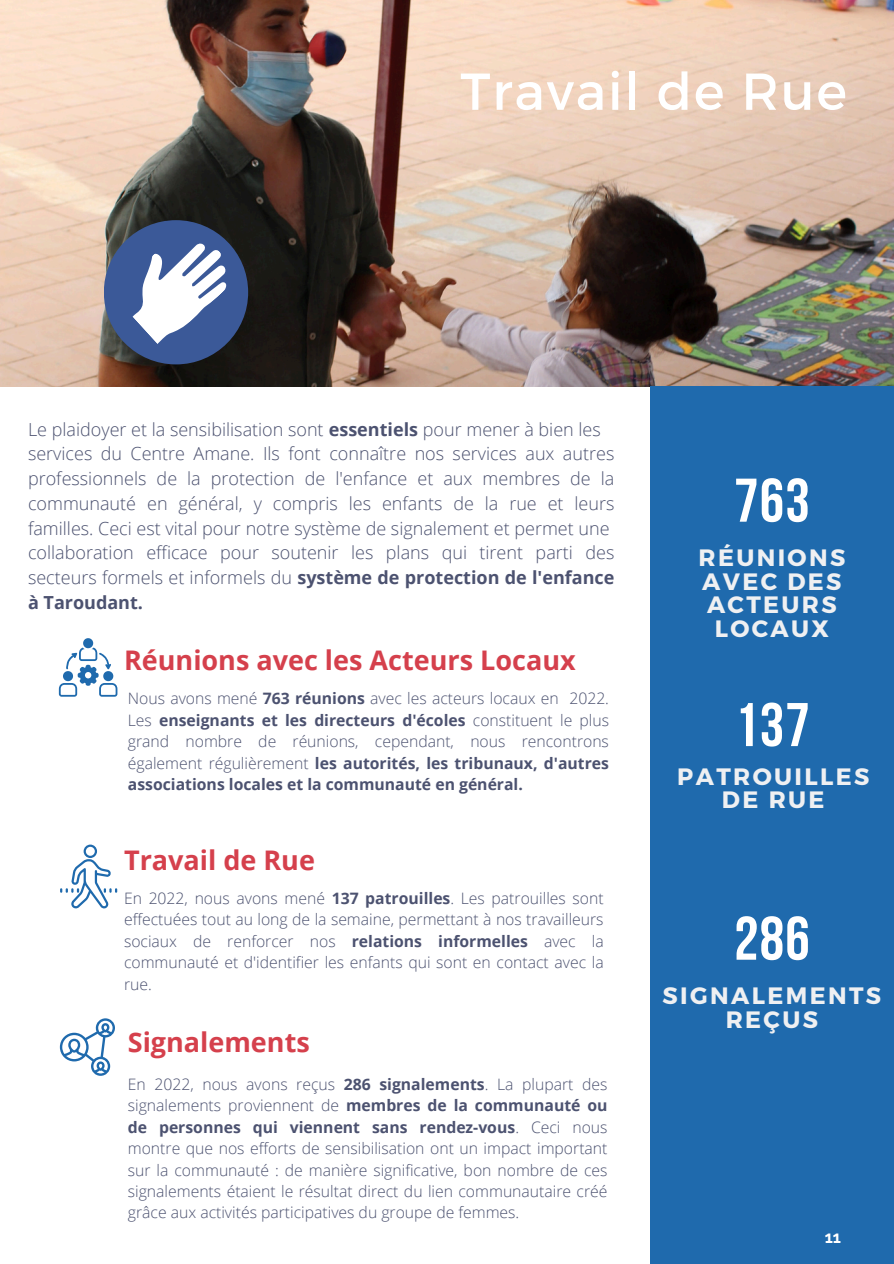
<style>
.page{position:relative;width:894px;height:1264px;background:#fff}
.page>*{position:absolute;margin:0;border:0;box-sizing:border-box;transform-origin:0 0}
.t1{font:700 61.5px "Bebas Neue";letter-spacing:.02em;color:#fff}
.t2{font:51.9px "Montserrat";letter-spacing:.035em;color:#fff}
.t3{font:700 27px "Open Sans";color:#d5404c}
.t4{font:700 23.7px/23.7px "Montserrat";letter-spacing:.1em;color:#eff0f2;text-align:center}
.t5{font:300 18px/24.8px "Open Sans";color:#4c5270}
.t6{font:700 16.5px "Raleway";color:#fff}
.t7{font:300 15.75px/21.3px "Open Sans";color:#4c5270;text-align:justify}
.s1{font-weight:700}
</style>
<div class="page">
<img style="left:0;top:0;width:893px;height:386px">
<div style="left:104px;top:220px;width:144px;height:144px;background:#3b5998;border-radius:50%"></div>
<svg style="left:111px;top:220px;width:130px;height:128px"></svg>
<div style="left:650px;top:386px;width:243px;height:877px;background:#1f6aad"></div>
<svg style="left:59px;top:638px;width:58px;height:58px"></svg>
<svg style="left:60px;top:844px;width:57px;height:64px"></svg>
<svg style="left:60px;top:1018px;width:55px;height:57px"></svg>
<p class="t2" style="left:460px;top:58px;width:388px">Travail de Rue</p>
<p class="t5" style="left:28px;top:416px;width:587px">Le plaidoyer et la sensibilisation sont <span class="s1">essentiels</span> pour mener à bien les services du Centre Amane. Ils font connaître nos services aux autres professionnels de la protection de l'enfance et aux membres de la communauté en général, y compris les enfants de la rue et leurs familles. Ceci est vital pour notre système de signalement et permet une collaboration efficace pour soutenir les plans qui tirent parti des secteurs formels et informels du <span class="s1">système de protection de l'enfance à Taroudant.</span></p>
<p class="t3" style="left:124px;top:641px;width:453px">Réunions avec les Acteurs Locaux</p>
<h3 class="t7" style="left:128px;top:687px;width:482px">Nous avons mené <span class="s1">763 réunions</span> avec les acteurs locaux en 2022.<br>Les <span class="s1">enseignants et les directeurs d'écoles</span> constituent le plus grand nombre de réunions, cependant, nous rencontrons également régulièrement <span class="s1">les autorités, les tribunaux, d'autres associations locales et la communauté en général.</span></h3>
<h3 class="t3" style="left:124px;top:841px;width:192px">Travail de Rue</h3>
<p class="t7" style="left:124px;top:887px;width:481px">En 2022, nous avons mené <span class="s1">137 patrouilles</span>. Les patrouilles sont effectuées tout au long de la semaine, permettant à nos travailleurs sociaux de renforcer nos <span class="s1">relations informelles</span> avec la communauté et d'identifier les enfants qui sont en contact avec la rue.</p>
<h1 class="t3" style="left:128px;top:1023px;width:183px">Signalements</h1>
<p class="t7" style="left:128px;top:1073px;width:481px">En 2022, nous avons reçus <span class="s1">286 signalements</span>. La plupart des signalements proviennent de <span class="s1">membres de la communauté ou de personnes qui viennent sans rendez-vous</span>. Ceci nous montre que nos efforts de sensibilisation ont un impact important sur la communauté : de manière significative, bon nombre de ces signalements étaient le résultat direct du lien communautaire créé grâce aux activités participatives du groupe de femmes.</p>
<h5 class="t1" style="left:733px;top:475px;width:77px">763</h5>
<p class="t4" style="left:698px;top:544px;width:148px">RÉUNIONS<br>AVEC DES<br>ACTEURS<br>LOCAUX</p>
<p class="t1" style="left:733px;top:700px;width:77px">137</p>
<p class="t4" style="left:677px;top:763px;width:193px">PATROUILLES<br>DE RUE</p>
<p class="t1" style="left:733px;top:913px;width:77px">286</p>
<h3 class="t4" style="left:662px;top:982px;width:220px">SIGNALEMENTS<br>REÇUS</h3>
<p class="t6" style="left:824px;top:1227px;width:18px">11</p>
</div>
